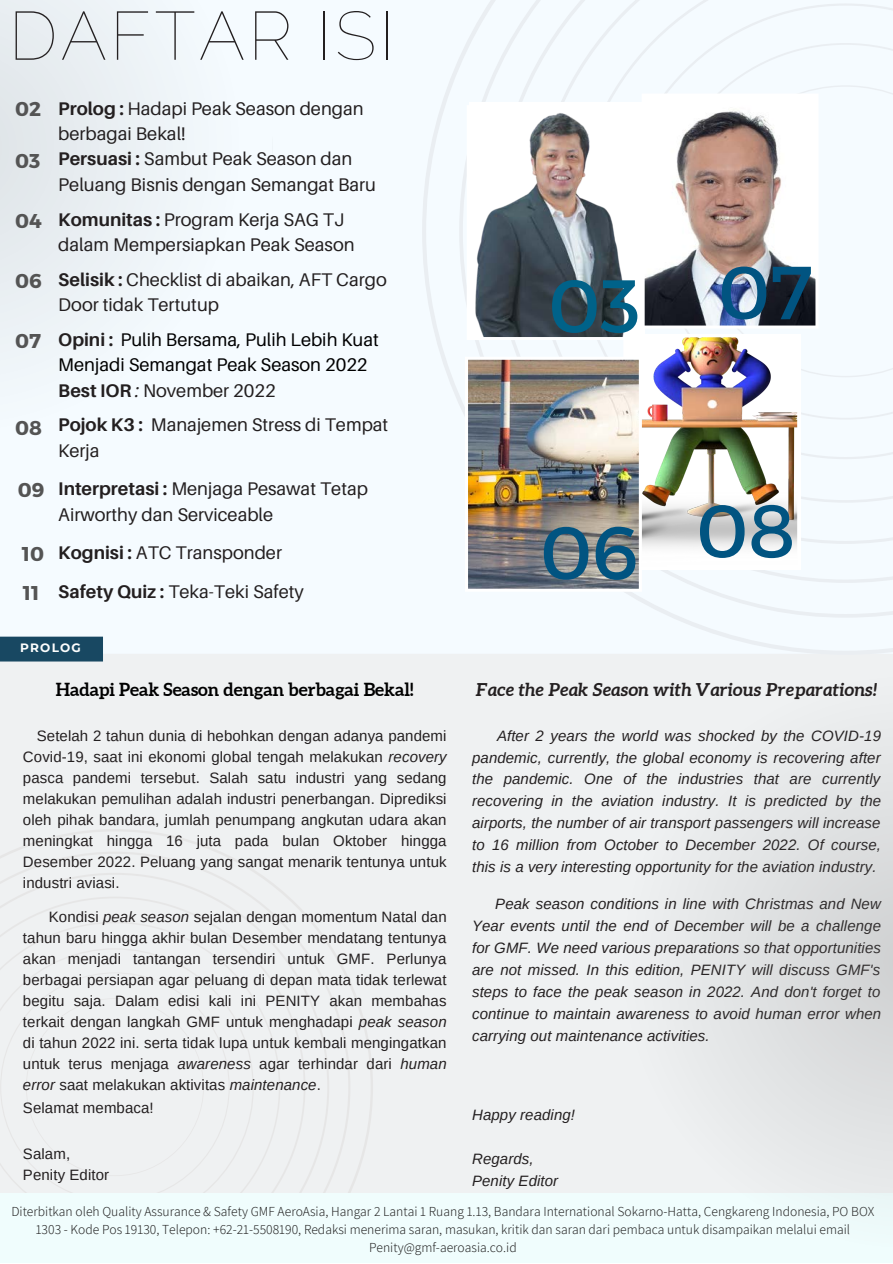
<style>
.page{position:relative;width:893px;height:1264px;background:#fff}
.page>*{position:absolute;margin:0;border:0;box-sizing:border-box;transform-origin:0 0}
.t1{font:75px "Montserrat";color:#015481}
.t2{font:75px "Montserrat";color:#006289}
.t3{font:100 68.25px "Raleway";letter-spacing:.05em;color:#231f20}
.t4{font:700 19.95px/38.5px "Montserrat";color:#545454}
.t5{font:18.3px/25.5px "Aileron";color:#231f20}
.t6{font:18.3px/25.5px "Aileron";color:#000}
.t7{font:italic 700 18px "Aleo";color:#231f20}
.t8{font:700 18px "Aleo";color:#000}
.t9{font:15px/21px "Arimo";letter-spacing:.005em;color:#231f20;text-align:justify}
.t10{font:italic 15px/21.9px "Arimo";letter-spacing:.005em;color:#231f20;text-align:justify}
.t11{font:300 13.5px/18px "Assistant";color:#262626;text-align:center}
.t12{font:700 12.15px "Montserrat";letter-spacing:.1em;color:#fcfdfd}
.s1{font-weight:700}
.s2{font-weight:700;color:#231f20}
.s3{font-style:italic;color:#231f20}
.s4{color:#231f20}
.s5{font-style:italic}
</style>
<div class="page">
<div style="left:0;top:0;width:892px;height:1262px;background:#f5fbff"></div>
<div style="left:0;top:654px;width:592px;height:539px;background:#eff1f2"></div>
<svg style="left:0;top:636px;width:103px;height:35px"></svg>
<div style="left:0;top:1193px;width:892px;height:69px;background:#f0fdfd"></div>
<svg style="left:422px;top:60px;width:350px;height:585px"></svg>
<svg style="left:459px;top:0;width:433px;height:617px"></svg>
<img style="left:465px;top:93px;width:353px;height:499px">
<div style="left:0;top:0;width:136px;height:322px;background:#e9eef2"></div>
<svg style="left:592px;top:645px;width:300px;height:548px;fill:#e9ebec"></svg>
<h2 class="t3" style="left:9px;top:-4px;width:387px">DAFTAR ISI</h2>
<h3 class="t4" style="left:15px;top:89px;width:28px">02</h3>
<h3 class="t4" style="left:15px;top:140px;width:27px">03</h3>
<h3 class="t4" style="left:15px;top:200px;width:28px">04</h3>
<h3 class="t4" style="left:15px;top:260px;width:28px">06</h3>
<h3 class="t4" style="left:15px;top:320px;width:27px">07</h3>
<h3 class="t4" style="left:15px;top:408px;width:28px">08</h3>
<h3 class="t4" style="left:18px;top:469px;width:28px">09</h3>
<h3 class="t4" style="left:22px;top:533px;width:24px">10<br>11</h3>
<p class="t5" style="left:58px;top:95px;width:319px"><span class="s1">Prolog :</span> Hadapi Peak Season dengan berbagai Bekal!<br><span class="s1">Persuasi :</span> Sambut Peak Season dan<br>Peluang Bisnis dengan Semangat Baru</p>
<p class="t5" style="left:58px;top:206px;width:298px"><span class="s1">Komunitas :</span> Program Kerja SAG TJ dalam Mempersiapkan Peak Season</p>
<p class="t5" style="left:58px;top:266px;width:330px"><span class="s1">Selisik :</span> Checklist di abaikan, AFT Cargo<br>Door tidak Tertutup</p>
<p class="t6" style="left:58px;top:326px;width:322px"><span class="s2">Opini :</span> Pulih Bersama, Pulih Lebih Kuat<br>Menjadi Semangat Peak Season 2022<br><span class="s2">Best IOR</span> <span class="s3">:</span> <span class="s4">November 2022</span></p>
<p class="t5" style="left:58px;top:411px;width:331px"><span class="s1">Pojok K3 :</span> Manajemen Stress di Tempat<br>Kerja</p>
<p class="t5" style="left:58px;top:475px;width:311px"><span class="s1">Interpretasi :</span> Menjaga Pesawat Tetap<br>Airworthy dan Serviceable</p>
<p class="t5" style="left:58px;top:532px;width:247px;line-height:39px"><span class="s1">Kognisi :</span> ATC Transponder<br><span class="s1">Safety Quiz :</span> Teka-Teki Safety</p>
<p class="t12" style="left:20px;top:640px;width:62px">PROLOG</p>
<p class="t8" style="left:56px;top:679px;width:359px">Hadapi Peak Season dengan berbagai Bekal!</p>
<p class="t9" style="left:23px;top:725px;width:425px;text-indent:14px">Setelah 2 tahun dunia di hebohkan dengan adanya pandemi Covid-19, saat ini ekonomi global tengah melakukan <span class="s5">recovery </span>pasca pandemi tersebut. Salah satu industri yang sedang melakukan pemulihan adalah industri penerbangan. Diprediksi oleh pihak bandara, jumlah penumpang angkutan udara akan meningkat hingga 16 juta pada bulan Oktober hingga Desember 2022. Peluang yang sangat menarik tentunya untuk industri aviasi.</p>
<p class="t9" style="left:23px;top:906px;width:425px;text-indent:26px">Kondisi <span class="s5">peak season</span> sejalan dengan momentum Natal dan tahun baru hingga akhir bulan Desember mendatang tentunya akan menjadi tantangan tersendiri untuk GMF. Perlunya berbagai persiapan agar peluang di depan mata tidak terlewat begitu saja. Dalam edisi kali ini PENITY akan membahas terkait dengan langkah GMF untuk menghadapi <span class="s5">peak season </span>di tahun 2022 ini. serta tidak lupa untuk kembali mengingatkan untuk terus menjaga <span class="s5">awareness</span> agar terhindar dari <span class="s5">human error</span> saat melakukan aktivitas <span class="s5">maintenance</span>.</p>
<p class="t9" style="left:23px;top:1097px;width:132px">Selamat membaca!</p>
<p class="t9" style="left:23px;top:1143px;width:88px">Salam,<br>Penity Editor</p>
<h1 class="t2" style="left:548px;top:257px;width:266px">03 <sup>07</sup></h1>
<h1 class="t1" style="left:540px;top:504px;width:99px">06</h1>
<h1 class="t1" style="left:696px;top:482px;width:100px">08</h1>
<p class="t7" style="left:475px;top:679px;width:403px">Face the Peak Season with Various Preparations!</p>
<p class="t10" style="left:472px;top:724px;width:410px;text-indent:25px">After 2 years the world was shocked by the COVID-19 pandemic, currently, the global economy is recovering after the pandemic. One of the industries that are currently recovering in the aviation industry. It is predicted by the airports, the number of air transport passengers will increase to 16 million from October to December 2022. Of course, this is a very interesting opportunity for the aviation industry.</p>
<p class="t10" style="left:472px;top:893px;width:410px;text-indent:23px">Peak season conditions in line with Christmas and New Year events until the end of December will be a challenge for GMF. We need various preparations so that opportunities are not missed. In this edition, PENITY will discuss GMF's steps to face the peak season in 2022. And don't forget to continue to maintain awareness to avoid human error when carrying out maintenance activities.</p>
<p class="t10" style="left:472px;top:1104px;width:104px">Happy reading!</p>
<p class="t10" style="left:472px;top:1147px;width:88px">Regards,<br>Penity Editor</p>
<p class="t11" style="left:11px;top:1201px;width:864px">Diterbitkan oleh Quality Assurance &amp; Safety GMF AeroAsia, Hangar 2 Lantai 1 Ruang 1.13, Bandara International Sokarno-Hatta, Cengkareng Indonesia, PO BOX<br>1303 - Kode Pos 19130, Telepon: +62-21-5508190, Redaksi menerima saran, masukan, kritik dan saran dari pembaca untuk disampaikan melalui email<br>Penity@gmf-aeroasia.co.id</p>
</div>
